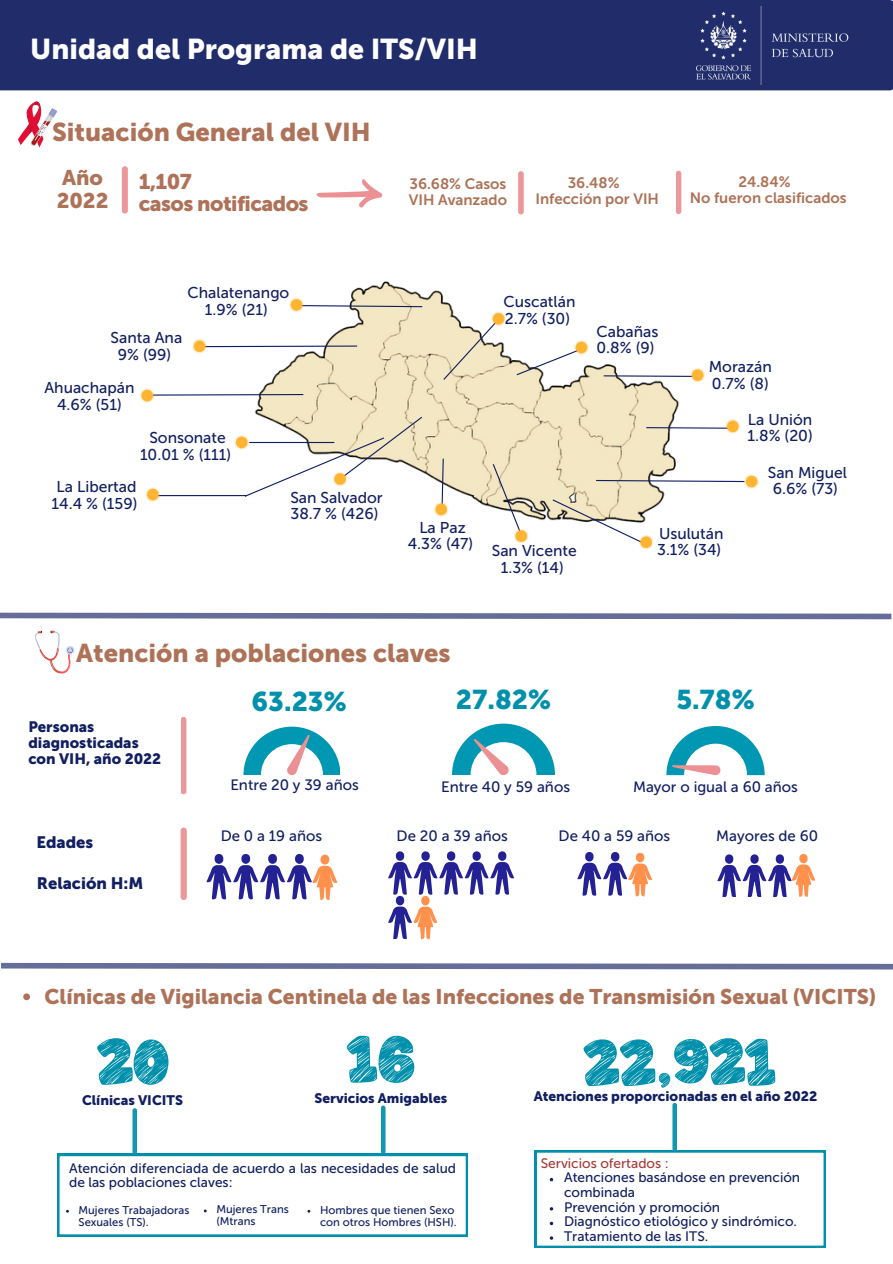
<style>
.page{position:relative;width:893px;height:1264px;background:#fff}
.page>*{position:absolute;margin:0;border:0;box-sizing:border-box;transform-origin:0 0}
.t1{font:28.5px "Museo Sans 900";color:#fff}
.t2{font:27px "Museo Sans 900";color:#0090ab}
.t3{font:25.5px "Museo Sans 900";color:#ad7258}
.t4{font:21.15px "Museo Sans 900";color:#ad7258}
.t5{font:21.15px "Museo Sans 900";letter-spacing:-.025em;color:#ad7258}
.t6{font:16.5px "Museo Sans 900";color:#111e60}
.t7{font:15.6px/16.4px "Museo Sans 500";color:#111e60;text-align:center}
.t8{font:15px "Museo Sans 500";color:#111e60}
.t9{font:15px/15.8px "Museo Sans 700";color:#ad7258}
.t10{font:15px/15.8px "Museo Sans 900";color:#111e60}
.t11{font:13.65px/14px "Museo Sans 500";color:#111e60}
.t12{font:13.65px "Museo Sans 900";color:#111e60}
.t13{font:13.65px "Museo Sans 500";color:#a43b37}
.t14{font:11.25px/12.1px "Museo Sans 500";color:#111e60}
</style>
<div class="page">
<div style="left:0;top:0;width:892px;height:90px;background:#212d6b"></div>
<svg style="left:18px;top:101px;width:39px;height:46px"></svg>
<svg style="left:122px;top:166px;width:6px;height:47px"></svg>
<svg style="left:316px;top:179px;width:66px;height:29px"></svg>
<div style="left:518px;top:171px;width:5px;height:43px;background:#ec979a;border-radius:3px"></div>
<svg style="left:0;top:612px;width:892px;height:8px"></svg>
<img style="left:696px;top:7px;width:152px;height:77px">
<svg style="left:206px;top:854px;width:131px;height:46px"></svg>
<div style="left:180px;top:827px;width:7px;height:73px;background:#ec979a;border-radius:3px"></div>
<svg style="left:388px;top:851px;width:126px;height:88px"></svg>
<svg style="left:577px;top:852px;width:75px;height:44px"></svg>
<svg style="left:717px;top:854px;width:98px;height:43px"></svg>
<svg style="left:243px;top:726px;width:97px;height:49px"></svg>
<svg style="left:452px;top:723px;width:103px;height:52px"></svg>
<svg style="left:666px;top:726px;width:98px;height:49px"></svg>
<svg style="left:181px;top:717px;width:5px;height:77px"></svg>
<svg style="left:35px;top:630px;width:40px;height:44px"></svg>
<div style="left:675px;top:171px;width:6px;height:43px;background:#ec979a;border-radius:3px"></div>
<svg style="left:1px;top:962px;width:891px;height:8px"></svg>
<div style="left:672px;top:1102px;width:5px;height:49px;background:#1297b0;border-radius:2px"></div>
<svg style="left:583px;top:1038px;width:192px;height:49px"></svg>
<svg style="left:347px;top:1035px;width:67px;height:47px"></svg>
<svg style="left:97px;top:1038px;width:71px;height:46px"></svg>
<div style="left:132px;top:1108px;width:5px;height:47px;background:#1297b0;border-radius:2px"></div>
<hr style="left:381px;top:1105px;width:4px;height:48px;background:#1297b0;border-radius:2px">
<svg style="left:23px;top:993px;width:7px;height:7px"></svg>
<svg style="left:534px;top:1150px;width:291px;height:97px"></svg>
<svg style="left:57px;top:1153px;width:411px;height:83px"></svg>
<img style="left:255px;top:281px;width:424px;height:239px">
<hr style="left:152px;top:495px;width:94px;height:1px;background:#111e60">
<svg style="left:145px;top:487px;width:15px;height:15px"></svg>
<svg style="left:192px;top:339px;width:166px;height:14px"></svg>
<svg style="left:645px;top:419px;width:95px;height:14px"></svg>
<svg style="left:289px;top:297px;width:134px;height:15px"></svg>
<svg style="left:602px;top:368px;width:103px;height:14px"></svg>
<svg style="left:595px;top:474px;width:163px;height:15px"></svg>
<svg style="left:551px;top:498px;width:102px;height:51px"></svg>
<svg style="left:515px;top:340px;width:73px;height:36px"></svg>
<svg style="left:491px;top:463px;width:37px;height:80px"></svg>
<svg style="left:140px;top:388px;width:164px;height:15px"></svg>
<svg style="left:234px;top:415px;width:189px;height:83px"></svg>
<svg style="left:434px;top:457px;width:14px;height:59px"></svg>
<svg style="left:442px;top:311px;width:64px;height:70px"></svg>
<p class="t1" style="left:30px;top:32px;width:449px">Unidad del Programa de ITS/VIH</p>
<p class="t3" style="left:52px;top:117px;width:320px">Situación General del VIH</p>
<p class="t4" style="left:62px;top:165px;width:42px">Año</p>
<p class="t4" style="left:57px;top:188px;width:53px">2022</p>
<p class="t4" style="left:139px;top:169px;width:54px">1,107</p>
<p class="t5" style="left:139px;top:191px;width:171px">casos notificados</p>
<p class="t9" style="left:409px;top:176px;width:100px">36.68% Casos<br>VIH Avanzado</p>
<p class="t9" style="left:535px;top:175px;width:125px;text-align:center">36.48%<br>Infección por VIH</p>
<p class="t9" style="left:738px;top:174px;width:54px">24.84%</p>
<p class="t9" style="left:689px;top:190px;width:158px">No fueron clasificados</p>
<p class="t7" style="left:187px;top:285px;width:103px">Chalatenango</p>
<p class="t7" style="left:205px;top:301px;width:64px">1.9% (21)</p>
<p class="t7" style="left:111px;top:330px;width:73px">Santa Ana</p>
<p class="t7" style="left:118px;top:346px;width:55px">9% (99)</p>
<p class="t7" style="left:44px;top:380px;width:92px">Ahuachapán</p>
<p class="t7" style="left:57px;top:396px;width:66px">4.6% (51)</p>
<p class="t7" style="left:149px;top:430px;width:78px">Sonsonate</p>
<p class="t7" style="left:140px;top:446px;width:93px">10.01 % (111)</p>
<p class="t7" style="left:57px;top:478px;width:81px">La Libertad</p>
<p class="t7" style="left:52px;top:495px;width:87px">14.4 % (159)</p>
<p class="t7" style="left:290px;top:489px;width:94px">San Salvador</p>
<p class="t7" style="left:290px;top:505px;width:89px">38.7 % (426)</p>
<p class="t7" style="left:503px;top:294px;width:73px">Cuscatlán</p>
<p class="t7" style="left:505px;top:310px;width:67px">2.7% (30)</p>
<p class="t7" style="left:408px;top:519px;width:67px">La Paz<br>4.3% (47)</p>
<p class="t7" style="left:492px;top:542px;width:86px">San Vicente</p>
<p class="t7" style="left:501px;top:559px;width:64px">1.3% (14)</p>
<p class="t7" style="left:596px;top:323px;width:63px">Cabañas</p>
<p class="t7" style="left:596px;top:339px;width:59px">0.8% (9)</p>
<p class="t7" style="left:708px;top:358px;width:65px">Morazán</p>
<p class="t7" style="left:711px;top:375px;width:58px">0.7% (8)</p>
<p class="t7" style="left:747px;top:411px;width:66px">La Unión</p>
<p class="t7" style="left:747px;top:427px;width:67px">1.8% (20)</p>
<p class="t7" style="left:767px;top:464px;width:81px">San Miguel</p>
<p class="t7" style="left:772px;top:481px;width:67px">6.6% (73)</p>
<p class="t7" style="left:659px;top:525px;width:66px">Usulután</p>
<p class="t7" style="left:657px;top:541px;width:66px">3.1% (34)</p>
<p class="t3" style="left:76px;top:638px;width:376px">Atención a poblaciones claves</p>
<p class="t10" style="left:28px;top:719px;width:112px">Personas diagnosticadas</p>
<p class="t10" style="left:28px;top:751px;width:134px">con VIH, año 2022</p>
<p class="t2" style="left:251px;top:685px;width:97px">63.23%</p>
<p class="t8" style="left:230px;top:776px;width:130px">Entre 20 y 39 años</p>
<p class="t2" style="left:456px;top:683px;width:97px">27.82%</p>
<p class="t8" style="left:441px;top:777px;width:130px">Entre 40 y 59 años</p>
<p class="t2" style="left:676px;top:683px;width:80px">5.78%</p>
<p class="t8" style="left:633px;top:777px;width:166px">Mayor o igual a 60 años</p>
<p class="t6" style="left:36px;top:832px;width:58px">Edades</p>
<p class="t6" style="left:37px;top:873px;width:108px">Relación H:M</p>
<p class="t8" style="left:221px;top:826px;width:103px">De 0 a 19 años</p>
<p class="t8" style="left:396px;top:826px;width:113px">De 20 a 39 años</p>
<p class="t8" style="left:558px;top:826px;width:113px">De 40 a 59 años</p>
<p class="t8" style="left:716px;top:826px;width:103px">Mayores de 60</p>
<p class="t4" style="left:44px;top:983px;width:833px">Clínicas de Vigilancia Centinela de las Infecciones de Transmisión Sexual (VICITS)</p>
<p class="t12" style="left:82px;top:1091px;width:102px">Clínicas VICITS</p>
<p class="t12" style="left:314px;top:1090px;width:134px">Servicios Amigables</p>
<p class="t11" style="left:69px;top:1161px;width:388px">Atención diferenciada de acuerdo a las necesidades de salud de las poblaciones claves:</p>
<p class="t14" style="left:79px;top:1203px;width:112px">Mujeres Trabajadoras<br>Sexuales (TS).</p>
<p class="t14" style="left:216px;top:1203px;width:74px">Mujeres Trans (Mtrans</p>
<p class="t14" style="left:320px;top:1203px;width:138px">Hombres que tienen Sexo con otros Hombres (HSH).</p>
<p class="t12" style="left:533px;top:1088px;width:285px">Atenciones proporcionadas en el año 2022</p>
<p class="t13" style="left:540px;top:1154px;width:129px">Servicios ofertados :</p>
<p class="t11" style="left:564px;top:1170px;width:237px;line-height:14.5px">Atenciones basándose en prevención combinada</p>
<p class="t11" style="left:564px;top:1199px;width:158px">Prevención y promoción</p>
<p class="t11" style="left:564px;top:1214px;width:234px">Diagnóstico etiológico y sindrómico.</p>
<p class="t11" style="left:564px;top:1229px;width:146px">Tratamiento de las ITS.</p>
</div>
